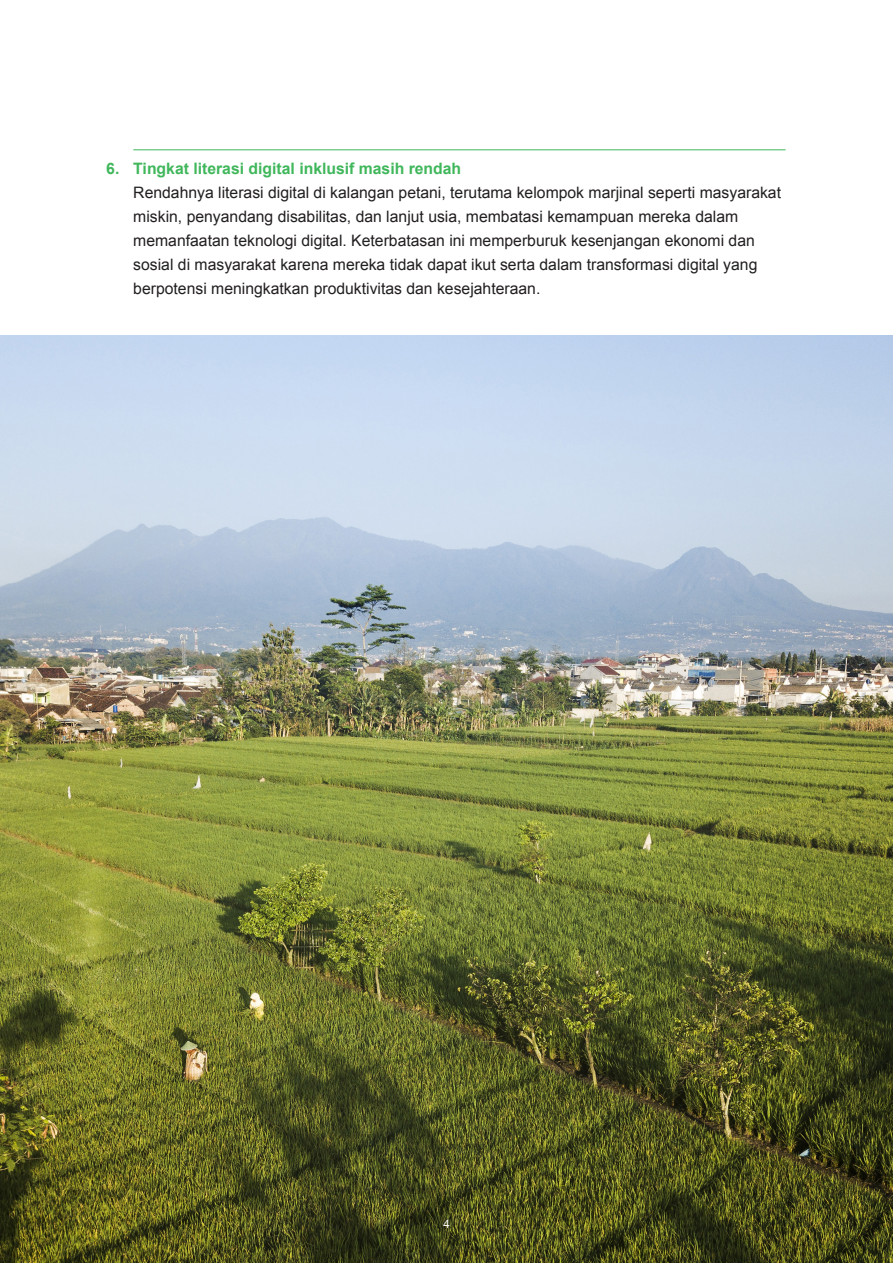
<style>
.page{position:relative;width:893px;height:1263px;background:#fff}
.page>*{position:absolute;margin:0;border:0;box-sizing:border-box;transform-origin:0 0}
.List_Paragraph{font:15.75px/24px "Arial";color:#231f20}
.t1{font:700 15.75px "Arial";color:#40b75b}
.t2{font:12px "Helvetica Neue";color:#fff}
</style>
<div class="page">
<hr style="left:133px;top:150px;width:653px;height:1px;background:#40b75b">
<img style="left:0;top:336px;width:893px;height:927px">
<p class="t1" style="left:106px;top:157px;width:356px">6. Tingkat literasi digital inklusif masih rendah</p>
<p class="List_Paragraph" style="left:133px;top:181px;width:649px">Rendahnya literasi digital di kalangan petani, terutama kelompok marjinal seperti masyarakat miskin, penyandang disabilitas, dan lanjut usia, membatasi kemampuan mereka dalam memanfaatan teknologi digital. Keterbatasan ini memperburuk kesenjangan ekonomi dan sosial di masyarakat karena mereka tidak dapat ikut serta dalam transformasi digital yang berpotensi meningkatkan produktivitas dan kesejahteraan.</p>
<p class="t2" style="left:443px;top:1215px;width:8px">4</p>
</div>
